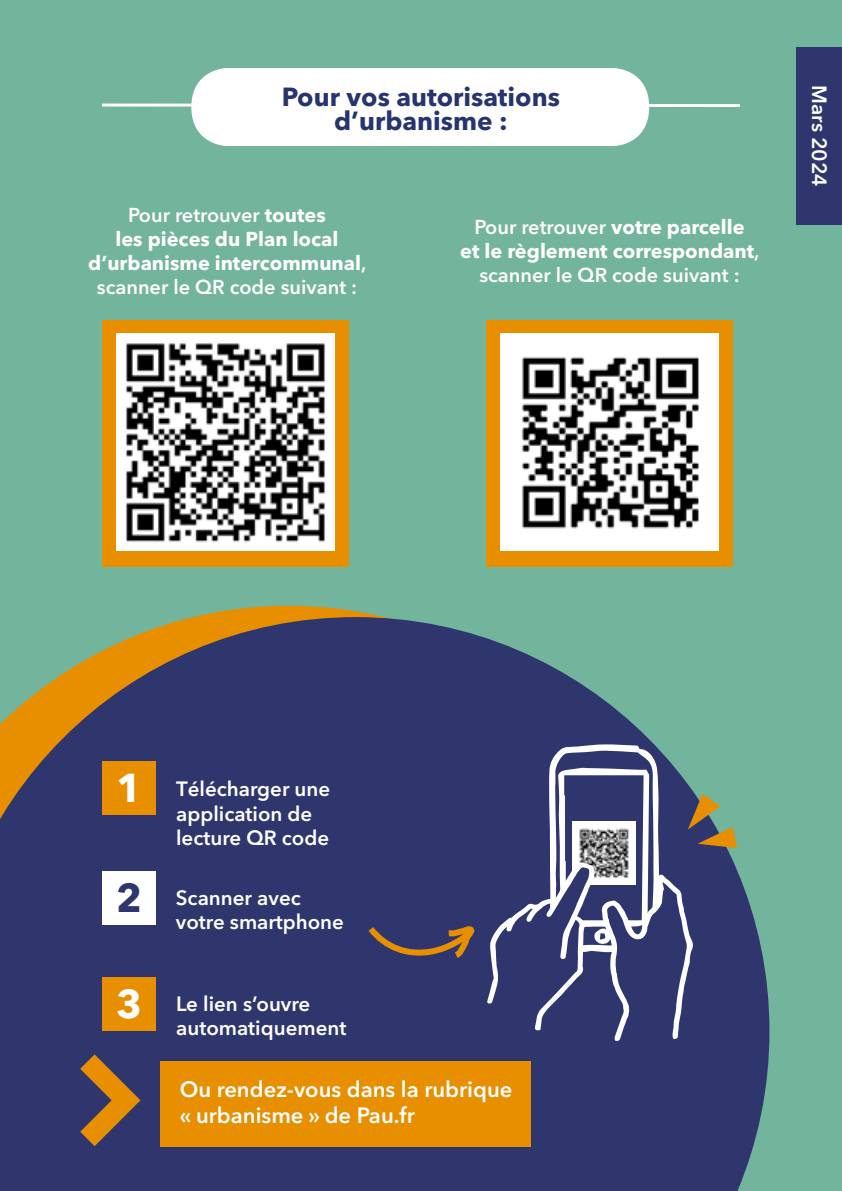
<style>
.page{position:relative;width:842px;height:1191px;background:#73b49c}
.page>*{position:absolute;margin:0;border:0;box-sizing:border-box;transform-origin:0 0}
.t1{font:700 40px "Avenir Next LT Pro";color:#fff}
.t2{font:700 40px "Avenir Next LT Pro";color:#2e366d}
.t3{font:700 26px/24px "Avenir Next LT Pro";color:#263470;text-align:center}
.t4{font:600 22px/26.4px "Avenir Next LT Pro";color:#fff}
.t5{font:600 20.6px/24.6px "Avenir Next LT Pro";color:#fff}
.t6{font:700 20px/24px "Avenir Next LT Pro";color:#fff;text-align:center}
.s1{font-weight:600}
</style>
<div class="page">
<div style="left:102px;top:320px;width:247px;height:247px;background:#e88f00"></div>
<div style="left:486px;top:320px;width:246px;height:247px;background:#e88f00"></div>
<svg style="left:0;top:617px;width:769px;height:574px;background:#3e4a6e"></svg>
<div style="left:191px;top:68px;width:458px;height:78px;background:#fff"></div>
<hr style="left:102px;top:104px;width:638px;height:3px;background:#fff">
<img style="left:117px;top:333px;width:217px;height:218px">
<img style="left:501px;top:333px;width:217px;height:218px">
<div style="left:102px;top:761px;width:54px;height:54px;background:#e88f00"></div>
<div style="left:102px;top:871px;width:54px;height:53px;background:#fff"></div>
<div style="left:102px;top:977px;width:54px;height:53px;background:#e88f00"></div>
<svg style="left:362px;top:920px;width:118px;height:42px;background:#514658"></svg>
<div style="left:797px;top:47px;width:45px;height:178px;background:#2e366d"></div>
<div style="left:160px;top:1061px;width:370px;height:85px;background:#e88f00"></div>
<svg style="left:487px;top:744px;width:250px;height:297px;background:#545d84"></svg>
<svg style="left:80px;top:1054px;width:60px;height:92px;background:#795940"></svg>
<h2 class="t3" style="left:282px;top:84px;width:280px">Pour vos autorisations d’urbanisme :</h2>
<p class="t6" style="left:88px;top:203px;width:280px"><span class="s1">Pour retrouver</span> toutes<br>les pièces du Plan local d’urbanisme intercommunal<span class="s1">, scanner le QR code suivant :</span></p>
<p class="t6" style="left:460px;top:215px;width:300px"><span class="s1">Pour retrouver</span> votre parcelle<br>et le règlement correspondant<span class="s1">, scanner le QR code suivant :</span></p>
<p class="t5" style="left:832px;top:85px;width:103px;rotate:90deg">Mars 2024</p>
<h1 class="t1" style="left:116px;top:763px;width:27px">1</h1>
<h1 class="t2" style="left:116px;top:873px;width:27px">2</h1>
<h1 class="t1" style="left:116px;top:979px;width:27px">3</h1>
<p class="t5" style="left:176px;top:776px;width:156px">Télécharger une application de lecture QR code</p>
<p class="t5" style="left:176px;top:885px;width:170px">Scanner avec votre smartphone</p>
<p class="t5" style="left:176px;top:991px;width:172px">Le lien s’ouvre automatiquement</p>
<p class="t4" style="left:180px;top:1075px;width:334px">Ou rendez-vous dans la rubrique « urbanisme » de Pau.fr</p>
</div>
